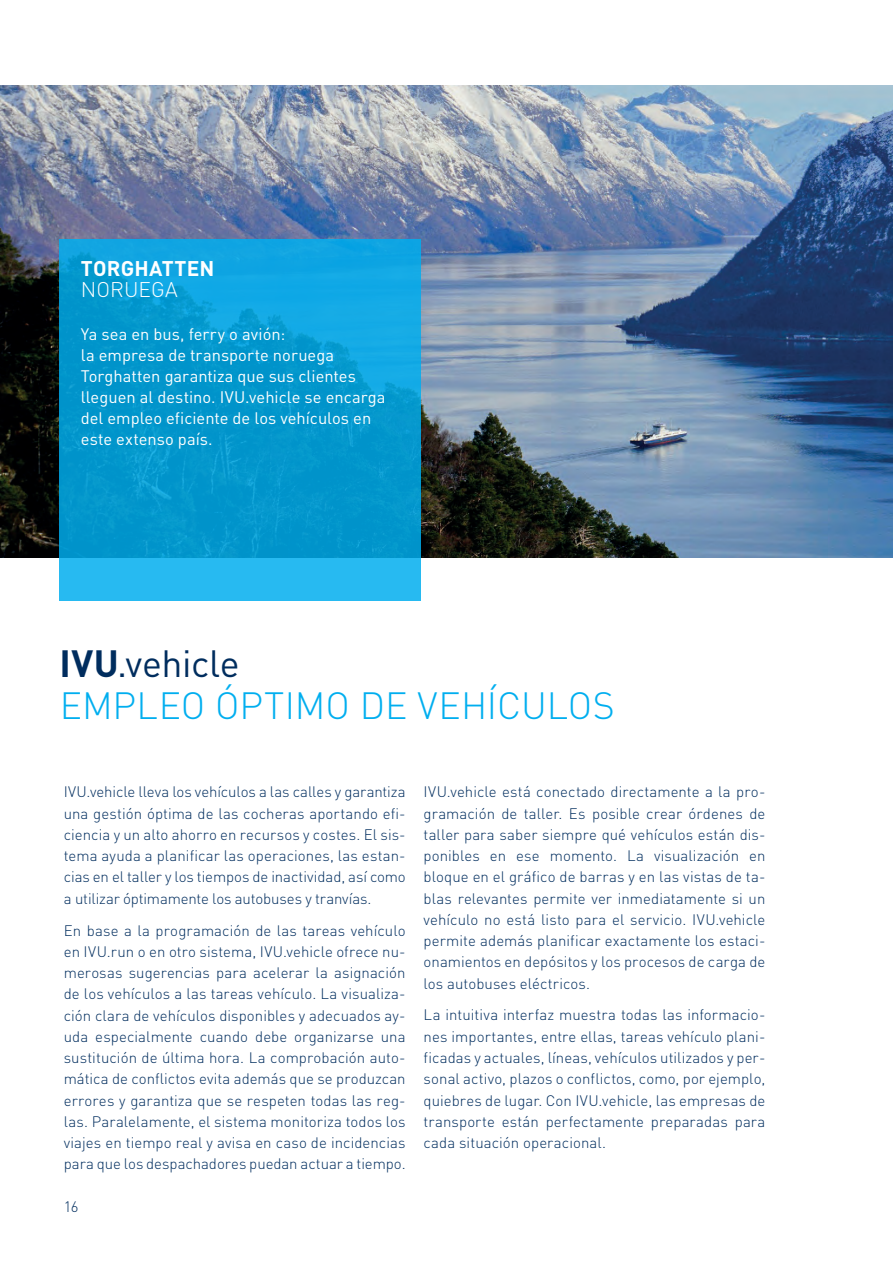
<style>
.page{position:relative;width:893px;height:1263px;background:#fff}
.page>*{position:absolute;margin:0;border:0;box-sizing:border-box;transform-origin:0 0}
.Überschrift_2__dünn{font:300 37.5px "DINOT";color:#00aeef}
.Überschrift_1__fett{font:37.5px "DIN Pro";letter-spacing:-.01em;color:#002d5e}
.Überschrift_1_Box__f{font:700 21px "DINOT";letter-spacing:.005em;color:#fff}
.Überschrift_2_Box__d{font:300 21px "DINOT";letter-spacing:.005em;color:#fff}
.Fließtext_Box{font:16.5px/21px "DIN Pro";color:#fff}
.Fließtext{font:300 15px/21.3px "DINOT";color:#002d5e;text-align:justify}
.s1{font-family:"DINOT";font-weight:700}
</style>
<div class="page">
<img style="left:0;top:85px;width:893px;height:473px">
<svg style="left:60px;top:239px;width:361px;height:361px;background:#0a9ed6"></svg>
<p class="Überschrift_1_Box__f" style="left:81px;top:255px;width:135px">TORGHATTEN</p>
<p class="Überschrift_2_Box__d" style="left:81px;top:277px;width:98px">NORUEGA</p>
<p class="Fließtext_Box" style="left:81px;top:321px;width:306px">Ya sea en bus, ferry o avión:<br>la empresa de transporte noruega Torghatten garantiza que sus clientes lleguen al destino. IVU.vehicle se encarga del empleo eficiente de los vehículos en este extenso país.</p>
<p class="Überschrift_1__fett" style="left:60px;top:634px;width:182px"><span class="s1">IVU</span>.vehicle</p>
<p class="Überschrift_2__dünn" style="left:60px;top:683px;width:557px">EMPLEO ÓPTIMO DE VEHÍCULOS</p>
<p class="Fließtext" style="left:64px;top:781px;width:343px">IVU.vehicle lleva los vehículos a las calles y garantiza una gestión óptima de las cocheras aportando efi&shy;ciencia y un alto ahorro en recursos y costes. El sis&shy;tema ayuda a planificar las operaciones, las estan&shy;cias en el taller y los tiempos de inactividad, así como a utilizar óptimamente los autobuses y tranvías.</p>
<p class="Fließtext" style="left:64px;top:919px;width:343px">En base a la programación de las tareas vehículo en IVU.run o en otro sistema, IVU.vehicle ofrece nu&shy;merosas sugerencias para acelerar la asignación de los vehículos a las tareas vehículo. La visualiza&shy;ción clara de vehículos disponibles y adecuados ay&shy;uda especialmente cuando debe organizarse una sustitución de última hora. La comprobación auto&shy;mática de conflictos evita además que se produzcan errores y garantiza que se respeten todas las reg&shy;las. Paralelamente, el sistema monitoriza todos los viajes en tiempo real y avisa en caso de incidencias para que los despachadores puedan actuar a tiempo.</p>
<p class="Fließtext" style="left:64px;top:1196px;width:16px">16</p>
<p class="Fließtext" style="left:424px;top:781px;width:343px">IVU.vehicle está conectado directamente a la pro&shy;gramación de taller. Es posible crear órdenes de taller para saber siempre qué vehículos están dis&shy;ponibles en ese momento. La visualización en bloque en el gráfico de barras y en las vistas de ta&shy;blas relevantes permite ver inmediatamente si un vehículo no está listo para el servicio. IVU.vehicle permite además planificar exactamente los estaci&shy;onamientos en depósitos y los procesos de carga de los autobuses eléctricos.</p>
<p class="Fließtext" style="left:424px;top:1004px;width:343px">La intuitiva interfaz muestra todas las informacio&shy;nes importantes, entre ellas, tareas vehículo plani&shy;ficadas y actuales, líneas, vehículos utilizados y per&shy;sonal activo, plazos o conflictos, como, por ejemplo, quiebres de lugar. Con IVU.vehicle, las empresas de transporte están perfectamente preparadas para cada situación operacional.</p>
</div>
